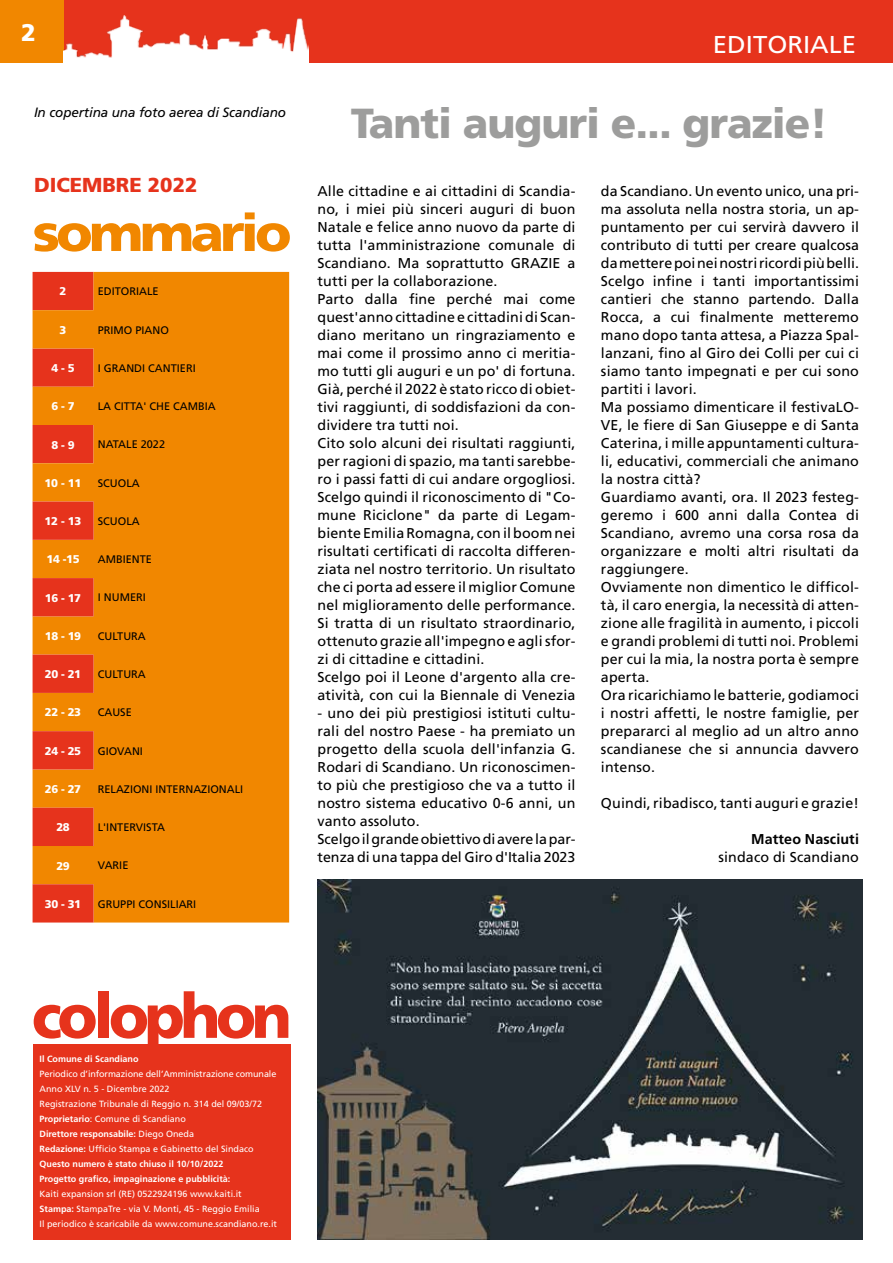
<style>
.page{position:relative;width:893px;height:1263px;background:#fff}
.page>*{position:absolute;margin:0;border:0;box-sizing:border-box;transform-origin:0 0}
.t1{font:900 62.1px "Frutiger";letter-spacing:-.07em;color:#e6331c}
.t2{font:900 52.2px "Frutiger";letter-spacing:-.07em;color:#f18700;scale:1.05 1}
.t3{font:900 42px "Frutiger";letter-spacing:-.025em;color:#9d9d9c}
.t4{font:24.45px "Frutiger";color:#fff;scale:1.06 1}
.t5{font:900 24px "Frutiger";color:#fff}
.t6{font:900 20.25px "Frutiger";color:#e6331c}
.t7{font:14.25px/18px "Frutiger";letter-spacing:.01em;color:#000}
.t8{font:700 14.25px "Frutiger";letter-spacing:.01em;color:#000}
.t9{font:italic 13.5px "Frutiger";letter-spacing:-.01em;color:#000}
.t10{font:900 11.25px "Frutiger";letter-spacing:-.03em;color:#fff}
.t11{font:10.95px "Frutiger";color:#000}
.t12{font:9px/15px "Frutiger";color:#fff}
.t13{font:700 9px "Frutiger";color:#fff}
.s1{font-weight:700}
</style>
<div class="page">
<div style="left:0;top:0;width:893px;height:63px;background:#e6331c"></div>
<div style="left:0;top:0;width:64px;height:63px;background:#f18700"></div>
<img style="left:64px;top:16px;width:245px;height:47px">
<div style="left:33px;top:1044px;width:257px;height:195px;background:#e6331c"></div>
<div style="left:33px;top:272px;width:256px;height:650px;background:#f18700"></div>
<svg style="left:33px;top:501px;width:61px;height:192px"></svg>
<svg style="left:33px;top:731px;width:61px;height:191px"></svg>
<img style="left:317px;top:880px;width:545px;height:360px">
<h3 class="t5" style="left:21px;top:19px;width:16px">2</h3>
<h3 class="t4" style="left:713px;top:30px;width:136px">EDITORIALE</h3>
<p class="t9" style="left:34px;top:104px;width:254px">In copertina una foto aerea di Scandiano</p>
<h3 class="t3" style="left:351px;top:98px;width:479px">Tanti auguri e... grazie!</h3>
<p class="t7" style="left:317px;top:182px;width:259px">Alle cittadine e ai cittadini di Scandia&shy;no, i miei più sinceri auguri di buon Natale e felice anno nuovo da parte di tutta l'amministrazione comunale di Scandiano. Ma soprattutto GRAZIE a tutti per la collaborazione.<br>Parto dalla fine perché mai come quest'anno cittadine e cittadini di Scan&shy;diano meritano un ringraziamento e mai come il prossimo anno ci meritia&shy;mo tutti gli auguri e un po' di fortuna.<br>Già, perché il 2022 è stato ricco di obiet&shy;tivi raggiunti, di soddisfazioni da con&shy;dividere tra tutti noi.<br>Cito solo alcuni dei risultati raggiunti, per ragioni di spazio, ma tanti sarebbe&shy;ro i passi fatti di cui andare orgogliosi.<br>Scelgo quindi il riconoscimento di "Co&shy;mune Riciclone" da parte di Legam&shy;biente Emilia Romagna, con il boom nei risultati certificati di raccolta differen&shy;ziata nel nostro territorio. Un risultato che ci porta ad essere il miglior Comune nel miglioramento delle performance.<br>Si tratta di un risultato straordinario, ottenuto grazie all'impegno e agli sfor&shy;zi di cittadine e cittadini.<br>Scelgo poi il Leone d'argento alla cre&shy;atività, con cui la Biennale di Venezia</p>
<p class="t7" style="left:317px;top:704px;width:259px">- uno dei più prestigiosi istituti cultu&shy;rali del nostro Paese - ha premiato un progetto della scuola dell'infanzia G.<br>Rodari di Scandiano. Un riconoscimen&shy;to più che prestigioso che va a tutto il nostro sistema educativo 0-6 anni, un vanto assoluto.<br>Scelgo il grande obiettivo di avere la par&shy;tenza di una tappa del Giro d'Italia 2023</p>
<h3 class="t6" style="left:34px;top:173px;width:165px">DICEMBRE 2022</h3>
<p class="t7" style="left:601px;top:182px;width:259px">da Scandiano. Un evento unico, una pri&shy;ma assoluta nella nostra storia, un ap&shy;puntamento per cui servirà davvero il contributo di tutti per creare qualcosa da mettere poi nei nostri ricordi più belli.<br>Scelgo infine i tanti importantissimi cantieri che stanno partendo. Dalla Rocca, a cui finalmente metteremo mano dopo tanta attesa, a Piazza Spal&shy;lanzani, fino al Giro dei Colli per cui ci siamo tanto impegnati e per cui sono partiti i lavori.<br>Ma possiamo dimenticare il festivaLO-VE, le fiere di San Giuseppe e di Santa Caterina, i mille appuntamenti cultura&shy;li, educativi, commerciali che animano la nostra città?<br>Guardiamo avanti, ora. Il 2023 festeg&shy;geremo i 600 anni dalla Contea di Scandiano, avremo una corsa rosa da organizzare e molti altri risultati da raggiungere.<br>Ovviamente non dimentico le difficol&shy;tà, il caro energia, la necessità di atten&shy;zione alle fragilità in aumento, i piccoli e grandi problemi di tutti noi. Problemi per cui la mia, la nostra porta è sempre aperta.<br>Ora ricarichiamo le batterie, godiamoci i nostri affetti, le nostre famiglie, per prepararci al meglio ad un altro anno scandianese che si annuncia davvero intenso.</p>
<p class="t7" style="left:601px;top:794px;width:259px">Quindi, ribadisco, tanti auguri e grazie!</p>
<p class="t8" style="left:751px;top:830px;width:109px">Matteo Nasciuti</p>
<p class="t7" style="left:718px;top:848px;width:142px">sindaco di Scandiano</p>
<h2 class="t2" style="left:33px;top:201px;width:248px">sommario</h2>
<p class="t10" style="left:60px;top:285px;width:8px">2</p>
<p class="t11" style="left:98px;top:285px;width:62px">EDITORIALE</p>
<p class="t10" style="left:60px;top:323px;width:8px">3</p>
<p class="t11" style="left:98px;top:323px;width:73px">PRIMO PIANO</p>
<p class="t10" style="left:52px;top:361px;width:25px">4 - 5</p>
<p class="t11" style="left:98px;top:362px;width:99px">I GRANDI CANTIERI</p>
<p class="t10" style="left:52px;top:399px;width:25px">6 - 7</p>
<p class="t11" style="left:98px;top:400px;width:120px">LA CITTA' CHE CAMBIA</p>
<p class="t10" style="left:52px;top:438px;width:25px">8 - 9</p>
<p class="t11" style="left:98px;top:438px;width:69px">NATALE 2022</p>
<p class="t10" style="left:45px;top:476px;width:38px">10 - 11</p>
<p class="t11" style="left:98px;top:476px;width:43px">SCUOLA</p>
<p class="t10" style="left:45px;top:514px;width:38px">12 - 13</p>
<p class="t11" style="left:98px;top:515px;width:43px">SCUOLA</p>
<p class="t10" style="left:47px;top:553px;width:35px">14 -15</p>
<p class="t11" style="left:98px;top:553px;width:56px">AMBIENTE</p>
<p class="t10" style="left:45px;top:591px;width:38px">16 - 17</p>
<p class="t11" style="left:98px;top:591px;width:50px">I NUMERI</p>
<p class="t10" style="left:45px;top:629px;width:38px">18 - 19</p>
<p class="t11" style="left:98px;top:629px;width:50px">CULTURA</p>
<p class="t10" style="left:45px;top:667px;width:38px">20 - 21</p>
<p class="t11" style="left:98px;top:668px;width:50px">CULTURA</p>
<p class="t10" style="left:45px;top:706px;width:38px">22 - 23</p>
<p class="t11" style="left:98px;top:706px;width:36px">CAUSE</p>
<p class="t10" style="left:45px;top:744px;width:38px">24 - 25</p>
<p class="t11" style="left:98px;top:744px;width:47px">GIOVANI</p>
<p class="t10" style="left:45px;top:782px;width:38px">26 - 27</p>
<p class="t11" style="left:98px;top:783px;width:147px">RELAZIONI INTERNAZIONALI</p>
<p class="t10" style="left:56px;top:820px;width:15px">28</p>
<p class="t11" style="left:98px;top:821px;width:69px">L'INTERVISTA</p>
<p class="t10" style="left:56px;top:859px;width:15px">29</p>
<p class="t11" style="left:98px;top:859px;width:32px">VARIE</p>
<p class="t10" style="left:45px;top:897px;width:38px">30 - 31</p>
<p class="t11" style="left:98px;top:897px;width:100px">GRUPPI CONSILIARI</p>
<h1 class="t1" style="left:32px;top:978px;width:261px">colophon</h1>
<p class="t13" style="left:40px;top:1053px;width:101px">Il Comune di Scandiano</p>
<p class="t12" style="left:40px;top:1066px;width:238px">Periodico d’informazione dell’Amministrazione comunale Anno XLV n. 5 - Dicembre 2022<br>Registrazione Tribunale di Reggio n. 314 del 09/03/72<br><span class="s1">Proprietario</span>: Comune di Scandiano<br><span class="s1">Direttore responsabile:</span> Diego Oneda<br><span class="s1">Redazione:</span> Ufficio Stampa e Gabinetto del Sindaco <span class="s1">Questo numero è stato chiuso il 10/10/2022<br>Progetto grafico, impaginazione e pubblicità:</span></p>
<p class="t12" style="left:40px;top:1186px;width:239px">Kaiti expansion srl (RE) 0522924196 www.kaiti.it<br><span class="s1">Stampa:</span> StampaTre - via V. Monti, 45 - Reggio Emilia<br>Il periodico è scaricabile da www.comune.scandiano.re.it</p>
</div>
